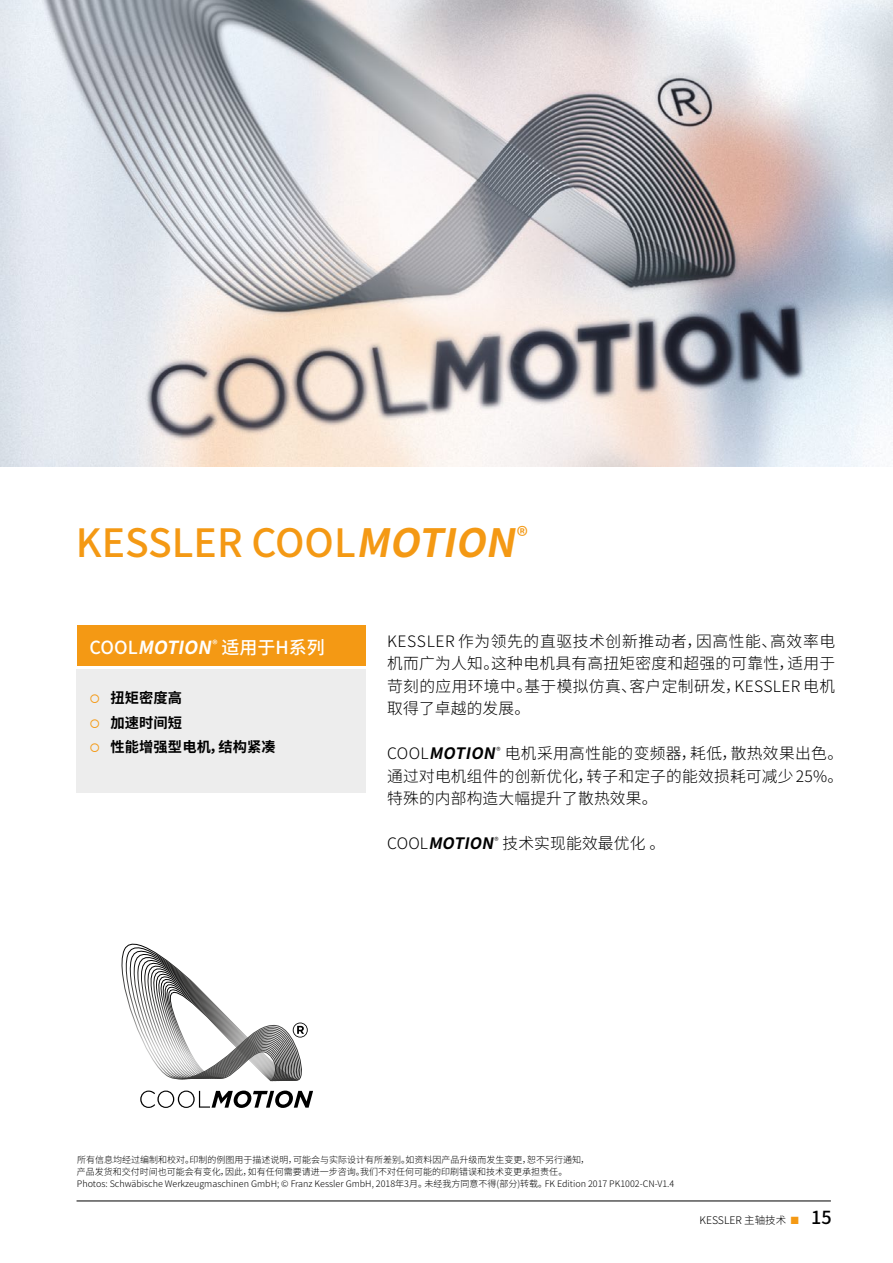
<style>
.page{position:relative;width:893px;height:1263px;background:#fff}
.page>*{position:absolute;margin:0;border:0;box-sizing:border-box;transform-origin:0 0}
.t1{font:500 39px "Noto Sans CJ Ksc";color:#f49914}
.t2{font:500 18px "Noto Sans CJ Ksc";color:#fff}
.t3{font:300 15.75px/22.5px "Noto Sans CJ Ksc";letter-spacing:.01em;color:#000;text-align:justify}
.t4{font:700 14.25px/24.5px "Noto Sans CJ Ksc";letter-spacing:.01em;color:#000}
.t5{font:300 10.5px "Noto Sans CJ Ksc";color:#000}
.t6{font:300 9px/12px "Noto Sans CJ Ksc";color:#000}
.s1{font-weight:700;font-style:italic}
.s2{color:#f49914}
.s3{font-weight:500;font-size:18px}
</style>
<div class="page">
<img style="left:0;top:0;width:893px;height:467px">
<hr style="left:77px;top:1200px;width:754px;height:1px;background:#000">
<svg style="left:140px;top:1090px;width:173px;height:18px"></svg>
<svg style="left:122px;top:944px;width:186px;height:138px"></svg>
<div style="left:77px;top:669px;width:289px;height:123px;background:#ededed"></div>
<div style="left:77px;top:625px;width:289px;height:40px;background:#f49914"></div>
<div style="left:0;top:361px;width:18px;height:106px;background:#dae1e9"></div>
<h1 class="t1" style="left:76px;top:520px;width:460px">KESSLER COOL<span class="s1">MOTION</span><sup>®</sup></h1>
<h2 class="t2" style="left:90px;top:637px;width:237px">COOL<span class="s1">MOTION</span><sup>®</sup> 适用于H系列</h2>
<h3 class="t4" style="left:110px;top:686px;width:167px">扭矩密度高<br>加速时间短<br>性能增强型电机，结构紧凑</h3>
<h3 class="t3" style="left:387px;top:630px;width:450px">KESSLER 作为领先的直驱技术创新推动者，因高性能、高效率电机而广为人知。这种电机具有高扭矩密度和超强的可靠性，适用于苛刻的应用环境中。基于模拟仿真、客户定制研发，KESSLER 电机取得了卓越的发展。</h3>
<h3 class="t3" style="left:387px;top:742px;width:458px">COOL<span class="s1">MOTION</span><sup>®</sup> 电机采用高性能的变频器，耗低，散热效果出色。通过对电机组件的创新优化，转子和定子的能效损耗可减少25%。特殊的内部构造大幅提升了散热效果。</h3>
<h3 class="t3" style="left:387px;top:832px;width:280px">COOL<span class="s1">MOTION</span><sup>®</sup> 技术实现能效最优化 。</h3>
<p class="t6" style="left:77px;top:1154px;width:599px">所有信息均经过编制和校对。印制的例图用于描述说明，可能会与实际设计有所差别。如资料因产品升级而发生变更，恕不另行通知，<br>产品发货和交付时间也可能会有变化，因此，如有任何需要请进一步咨询。我们不对任何可能的印刷错误和技术变更承担责任。<br>Photos: Schwäbische Werkzeugmaschinen GmbH; © Franz Kessler GmbH, 2018年3月。未经我方同意不得(部分)转载。FK Edition 2017 PK1002-CN-V1.4</p>
<p class="t5" style="left:699px;top:1214px;width:134px">KESSLER 主轴技术 <span class="s2">■</span> <span class="s3">15</span></p>
</div>
